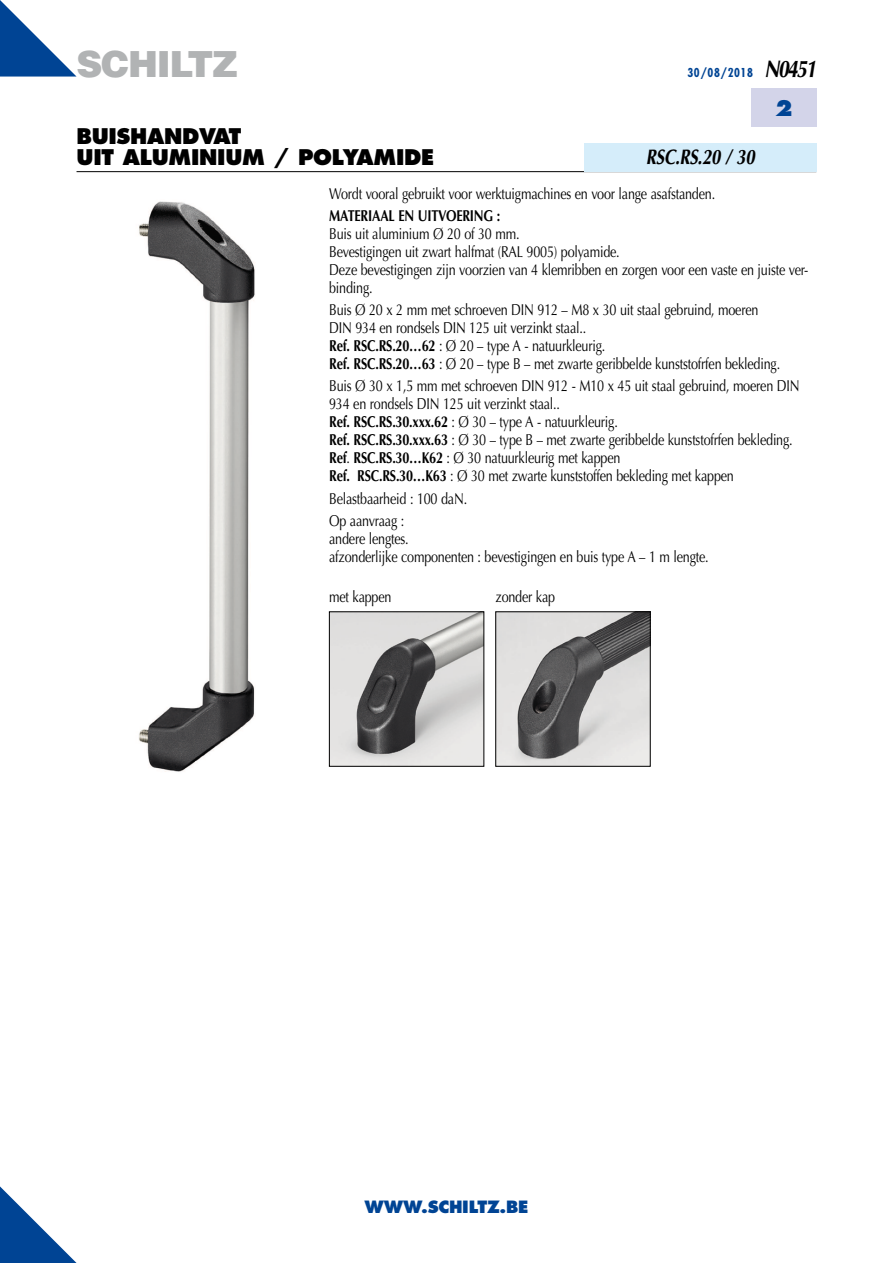
<style>
.page{position:relative;width:893px;height:1263px;background:#fff}
.page>*{position:absolute;margin:0;border:0;box-sizing:border-box;transform-origin:0 0}
.t1{font:900 36px "Helvetica";letter-spacing:-.035em;color:#b1b3b4}
.t2{font:800 21px/21px "Futura";letter-spacing:-.015em;color:#000}
.t3{font:italic 700 21px "Optima";letter-spacing:-.015em;color:#000;scale:.8 1}
.t4{font:800 21px "Futura";color:#004494}
.t5{font:800 16.5px "Futura";letter-spacing:-.015em;color:#004494}
.t6{font:15.75px/18px "Optima";letter-spacing:-.015em;color:#000;scale:.8 1}
.t7{font:700 15.75px "Optima";letter-spacing:-.015em;color:#000;scale:.8 1}
.t8{font:700 condensed 12px "Futura";letter-spacing:.05em;color:#004494}
.s1{font-family:"Optima";font-style:italic;font-stretch:normal;font-size:24px;color:#000}
.s2{font-weight:700}
</style>
<div class="page">
<svg style="left:0;top:1186px;width:77px;height:77px"></svg>
<hr style="left:77px;top:171px;width:739px;height:1px;background:#000">
<div style="left:751px;top:89px;width:65px;height:38px;background:#d3d4e9"></div>
<svg style="left:0;top:0;width:77px;height:77px"></svg>
<div style="left:584px;top:143px;width:232px;height:28px;background:#d5edfa"></div>
<img style="left:139px;top:201px;width:116px;height:571px">
<img style="left:331px;top:614px;width:151px;height:150px">
<img style="left:498px;top:614px;width:150px;height:150px">
<h1 class="t1" style="left:77px;top:40px;width:163px">SCHILTZ</h1>
<p class="t8" style="left:687px;top:65px;width:130px">30/08/2018 <span class="s1">N0451</span></p>
<h2 class="t4" style="left:775px;top:95px;width:19px">2</h2>
<h2 class="t2" style="left:77px;top:125px;width:359px">BUISHANDVAT<br>UIT ALUMINIUM / POLYAMIDE</h2>
<p class="t6" style="left:329px;top:184px;width:484px">Wordt vooral gebruikt voor werktuigmachines en voor lange asafstanden.</p>
<p class="t7" style="left:329px;top:206px;width:215px">MATERIAAL EN UITVOERING :</p>
<p class="t6" style="left:329px;top:225px;width:600px">Buis uit aluminium Ø 20 of 30 mm.<br>Bevestigingen uit zwart halfmat (RAL 9005) polyamide.<br>Deze bevestigingen zijn voorzien van 4 klemribben en zorgen voor een vaste en juiste ver&shy;binding.</p>
<p class="t6" style="left:329px;top:301px;width:565px">Buis Ø 20 x 2 mm met schroeven DIN 912 – M8 x 30 uit staal gebruind, moeren DIN 934 en rondsels DIN 125 uit verzinkt staal..<br><span class="s2">Ref. RSC.RS.20…62</span> : Ø 20 – type A - natuurkleurig.<br><span class="s2">Ref. RSC.RS.20…63</span> : Ø 20 – type B – met zwarte geribbelde kunststofrfen bekleding.</p>
<p class="t6" style="left:329px;top:377px;width:589px">Buis Ø 30 x 1,5 mm met schroeven DIN 912 - M10 x 45 uit staal gebruind, moeren DIN 934 en rondsels DIN 125 uit verzinkt staal..<br><span class="s2">Ref. RSC.RS.30.xxx.62</span> : Ø 30 – type A - natuurkleurig.<br><span class="s2">Ref. RSC.RS.30.xxx.63</span> : Ø 30 – type B – met zwarte geribbelde kunststofrfen bekleding.<br><span class="s2">Ref</span>. <span class="s2">RSC.RS.30…K62</span> : Ø 30 natuurkleurig met kappen<br><span class="s2">Ref. RSC.RS.30…K63</span> : Ø 30 met zwarte kunststoffen bekleding met kappen</p>
<p class="t6" style="left:329px;top:487px;width:174px;line-height:22.2px">Belastbaarheid : 100 daN.<br>Op aanvraag :</p>
<p class="t6" style="left:329px;top:530px;width:476px">andere lengtes.<br>afzonderlijke componenten : bevestigingen en buis type A – 1 m lengte.</p>
<p class="t6" style="left:329px;top:587px;width:79px">met kappen</p>
<p class="t6" style="left:496px;top:587px;width:76px">zonder kap</p>
<h2 class="t3" style="left:646px;top:145px;width:137px">RSC.RS.20 / 30</h2>
<p class="t5" style="left:365px;top:1197px;width:165px">WWW.SCHILTZ.BE</p>
</div>
